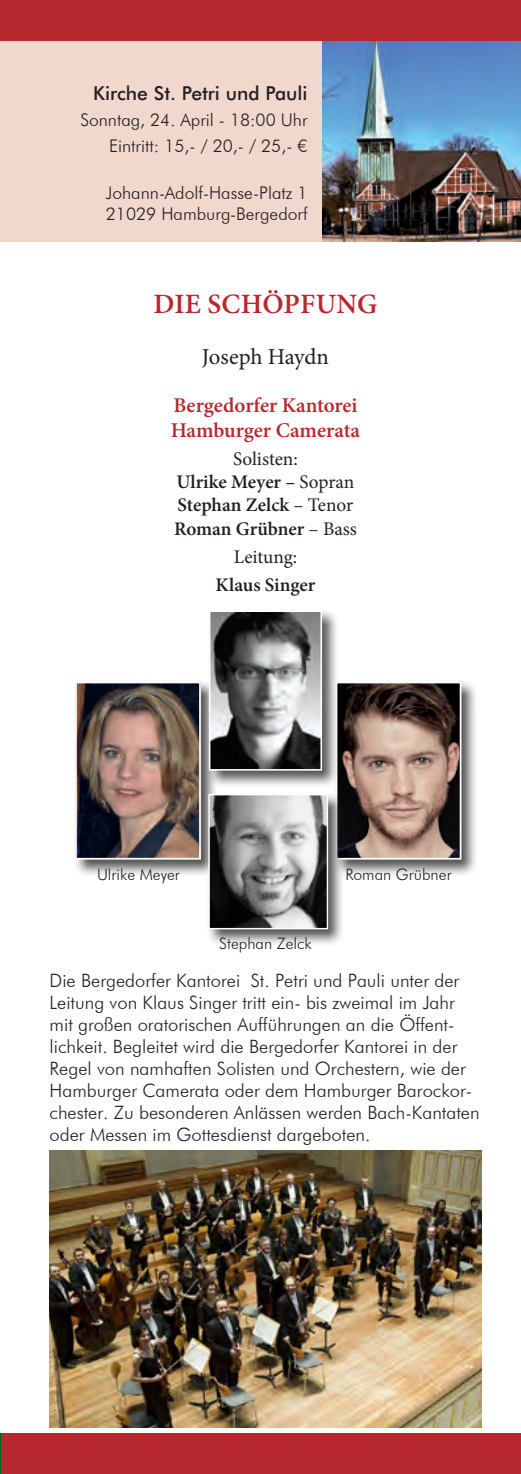
<style>
.page{position:relative;width:521px;height:1474px;background:#fff}
.page>*{position:absolute;margin:0;border:0;box-sizing:border-box;transform-origin:0 0}
.t1{font:600 28px "Minion Pro";letter-spacing:.01em;color:#b7282e}
.t2{font:22.75px "Minion Pro";letter-spacing:-.005em;color:#231f20}
.t3{font:600 21px/25.2px "Minion Pro";letter-spacing:-.005em;color:#b7282e}
.t4{font:600 19.25px/23.1px "Minion Pro";letter-spacing:-.005em;color:#231f20;text-align:center}
.t5{font:500 19.25px "Futura BT";color:#231f20}
.t6{font:19.25px "Minion Pro";letter-spacing:-.005em;color:#231f20}
.t7{font:300 18.38px/22.1px "Futura BT";color:#231f20}
.t8{font:300 17.5px/25.9px "Futura BT";color:#231f20;text-align:right}
.t9{font:300 15.75px "Futura BT";color:#231f20}
.s1{font-weight:400}
</style>
<div class="page">
<div style="left:0;top:31px;width:345px;height:210px;background:#f1d8cd"></div>
<img style="left:322px;top:40px;width:199px;height:201px">
<div style="left:72px;top:679px;width:145px;height:197px;background:#231f20;opacity:.75"></div>
<img style="left:78px;top:684px;width:120px;height:172px">
<div style="left:75px;top:681px;width:126px;height:178px;border:2px solid #fff"></div>
<div style="left:333px;top:679px;width:145px;height:197px;background:#231f20;opacity:.75"></div>
<img style="left:339px;top:684px;width:119px;height:172px">
<div style="left:336px;top:681px;width:125px;height:178px;border:2px solid #fff"></div>
<div style="left:206px;top:791px;width:138px;height:154px;background:#231f20;opacity:.75"></div>
<img style="left:210px;top:796px;width:116px;height:131px">
<div style="left:208px;top:794px;width:120px;height:135px;border:1px solid #fff"></div>
<div style="left:206px;top:608px;width:132px;height:179px;background:#231f20;opacity:.75"></div>
<img style="left:212px;top:613px;width:107px;height:154px">
<div style="left:209px;top:610px;width:113px;height:160px;border:2px solid #fff"></div>
<img style="left:50px;top:1150px;width:431px;height:277px">
<div style="left:0;top:1433px;width:15px;height:40px;background:#006430"></div>
<div style="left:0;top:0;width:521px;height:40px;background:#b7282e"></div>
<div style="left:1px;top:1433px;width:520px;height:40px;background:#b7282e"></div>
<p class="t5" style="left:93px;top:81px;width:216px">Kirche St. Petri und Pauli</p>
<p class="t8" style="left:80px;top:107px;width:229px">Sonntag, 24. April - 18:00 Uhr<br>Eintritt: 15,- / 20,- / 25,- ¤</p>
<p class="t8" style="left:106px;top:182px;width:203px;line-height:21px;text-align:left">Johann-Adolf-Hasse-Platz 1<br>21029 Hamburg-Bergedorf</p>
<h1 class="t1" style="left:153px;top:285px;width:226px">DIE SCHÖPFUNG</h1>
<p class="t2" style="left:202px;top:341px;width:129px">Joseph Haydn</p>
<p class="t3" style="left:171px;top:392px;width:191px">Bergedorfer Kantorei<br>Hamburger Camerata</p>
<p class="t4" style="left:174px;top:447px;width:184px"><span class="s1">Solisten:<br></span>Ulrike Meyer – <span class="s1">Sopran<br></span>Stephan Zelck <span class="s1">– Tenor<br></span>Roman Grübner <span class="s1">– Bass</span></p>
<p class="t6" style="left:234px;top:543px;width:65px">Leitung:</p>
<p class="t4" style="left:215px;top:573px;width:101px">Klaus Singer</p>
<p class="t9" style="left:97px;top:865px;width:84px">Ulrike Meyer</p>
<p class="t9" style="left:345px;top:865px;width:108px">Roman Grübner</p>
<p class="t9" style="left:219px;top:933px;width:94px">Stephan Zelck</p>
<p class="t7" style="left:50px;top:969px;width:431px">Die Bergedorfer Kantorei St. Petri und Pauli unter der Leitung von Klaus Singer tritt ein- bis zweimal im Jahr mit großen oratorischen Aufführungen an die Öffent&shy;lichkeit. Begleitet wird die Bergedorfer Kantorei in der Regel von namhaften Solisten und Orchestern, wie der Hamburger Camerata oder dem Hamburger Barockor&shy;chester. Zu besonderen Anlässen werden Bach-Kantaten oder Messen im Gottesdienst dargeboten.</p>
</div>
